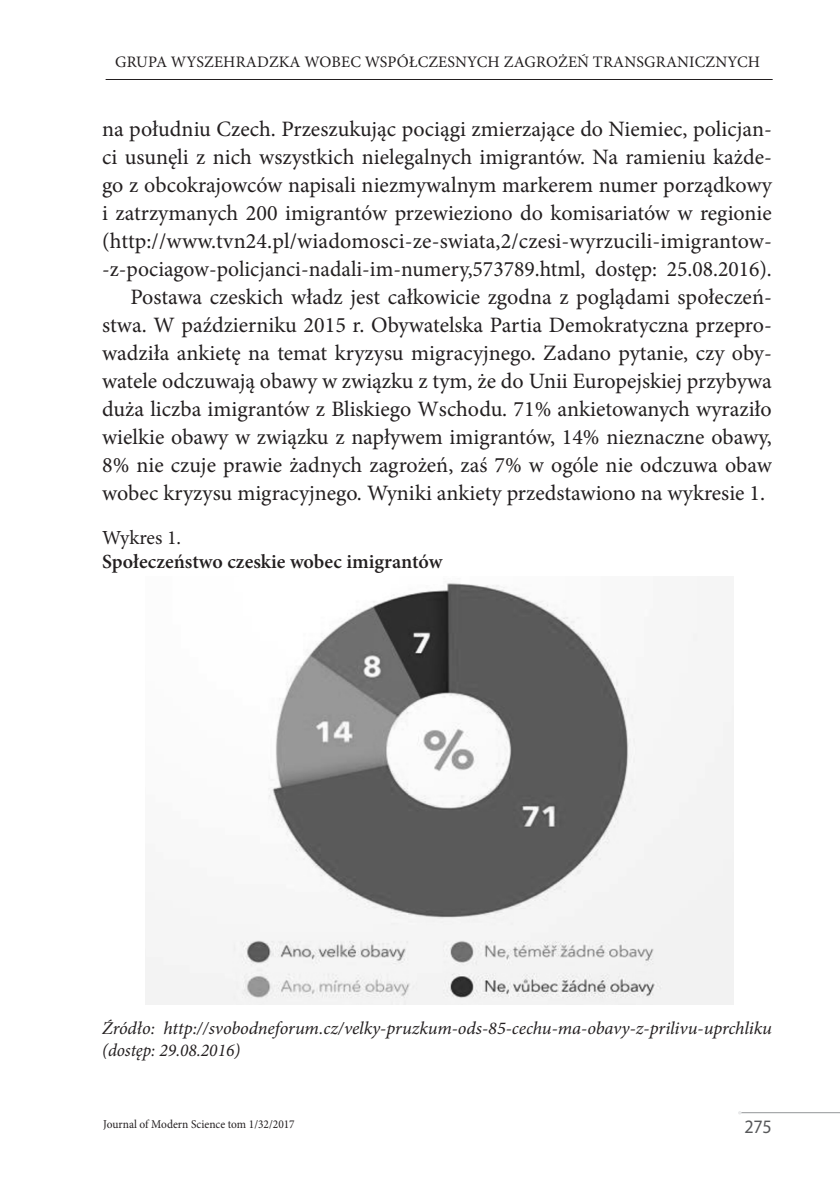
<style>
.page{position:relative;width:840px;height:1191px;background:#fff}
.page>*{position:absolute;margin:0;border:0;box-sizing:border-box;transform-origin:0 0}
.t1{font:22px "Minion Pro";color:#231f20}
.t2{font:600 20px "Minion Pro";color:#231f20}
.t3{font:20px "Minion Pro";color:#231f20}
.t4{font:19px "Myriad Pro";color:#57585a;scale:.95 1}
.t5{font:italic 18px/22px "Minion Pro";letter-spacing:-.005em;color:#231f20}
.t6{font:16px "Minion Pro";letter-spacing:.01em;color:#231f20}
.t7{font:12px "Minion Pro";color:#231f20;scale:.95 1}
</style>
<div class="page">
<hr style="left:106px;top:79px;width:666px;height:1px;background:#231f20">
<hr style="left:738px;top:1112px;width:101px;height:1px;background:#939598">
<img style="left:145px;top:583px;width:588px;height:421px">
<p class="t6" style="left:115px;top:51px;width:33px">Grupa</p>
<p class="t6" style="left:171px;top:51px;width:146px">Wyszehradzka wobec</p>
<p class="t6" style="left:364px;top:51px;width:12px">wsp</p>
<p class="t6" style="left:396px;top:51px;width:364px">ółczesnych zagrożeń transgranicznych</p>
<p class="t1" style="left:102px;top:114px;width:670px">na południu Czech. Przeszukując pociągi zmierzające do Niemiec, policjan-</p>
<p class="t1" style="left:102px;top:142px;width:670px">ci usunęli z nich wszystkich nielegalnych imigrantów. Na ramieniu każde-</p>
<p class="t1" style="left:102px;top:170px;width:671px">go z obcokrajowców napisali niezmywalnym markerem numer porządkowy</p>
<p class="t1" style="left:102px;top:198px;width:670px">i zatrzymanych 200 imigrantów przewieziono do komisariatów w regionie</p>
<p class="t1" style="left:102px;top:226px;width:671px">(http://www.tvn24.pl/wiadomosci-ze-swiata,2/czesi-wyrzucili-imigrantow-</p>
<p class="t1" style="left:102px;top:254px;width:670px">-z-pociagow-policjanci-nadali-im-numery,573789.html, dostęp: 25.08.2016).</p>
<p class="t1" style="left:130px;top:282px;width:642px">Postawa czeskich władz jest całkowicie zgodna z poglądami społeczeń-</p>
<p class="t1" style="left:102px;top:310px;width:671px">stwa. W październiku 2015 r. Obywatelska Partia Demokratyczna przepro-</p>
<p class="t1" style="left:102px;top:338px;width:670px">wadziła ankietę na temat kryzysu migracyjnego. Zadano pytanie, czy oby-</p>
<p class="t1" style="left:102px;top:366px;width:670px">watele odczuwają obawy w związku z tym, że do Unii Europejskiej przybywa</p>
<p class="t1" style="left:102px;top:394px;width:670px">duża liczba imigrantów z Bliskiego Wschodu. 71% ankietowanych wyraziło</p>
<p class="t1" style="left:102px;top:422px;width:670px">wielkie obawy w związku z napływem imigrantów, 14% nieznaczne obawy,</p>
<p class="t1" style="left:102px;top:450px;width:670px">8% nie czuje prawie żadnych zagrożeń, zaś 7% w ogóle nie odczuwa obaw</p>
<p class="t1" style="left:102px;top:478px;width:664px">wobec kryzysu migracyjnego. Wyniki ankiety przedstawiono na wykresie 1.</p>
<p class="t3" style="left:102px;top:524px;width:80px">Wykres 1.</p>
<p class="t2" style="left:102px;top:547px;width:342px">Społeczeństwo czeskie wobec imigrantów</p>
<p class="t5" style="left:102px;top:1017px;width:670px">Źródło: http://svobodneforum.cz/velky-pruzkum-ods-85-cechu-ma-obavy-z-prilivu-uprchliku (dostęp: 29.08.2016)</p>
<p class="t7" style="left:103px;top:1116px;width:203px">Journal of Modern Science tom 1/32/2017</p>
<p class="t4" style="left:744px;top:1114px;width:30px">275</p>
</div>
